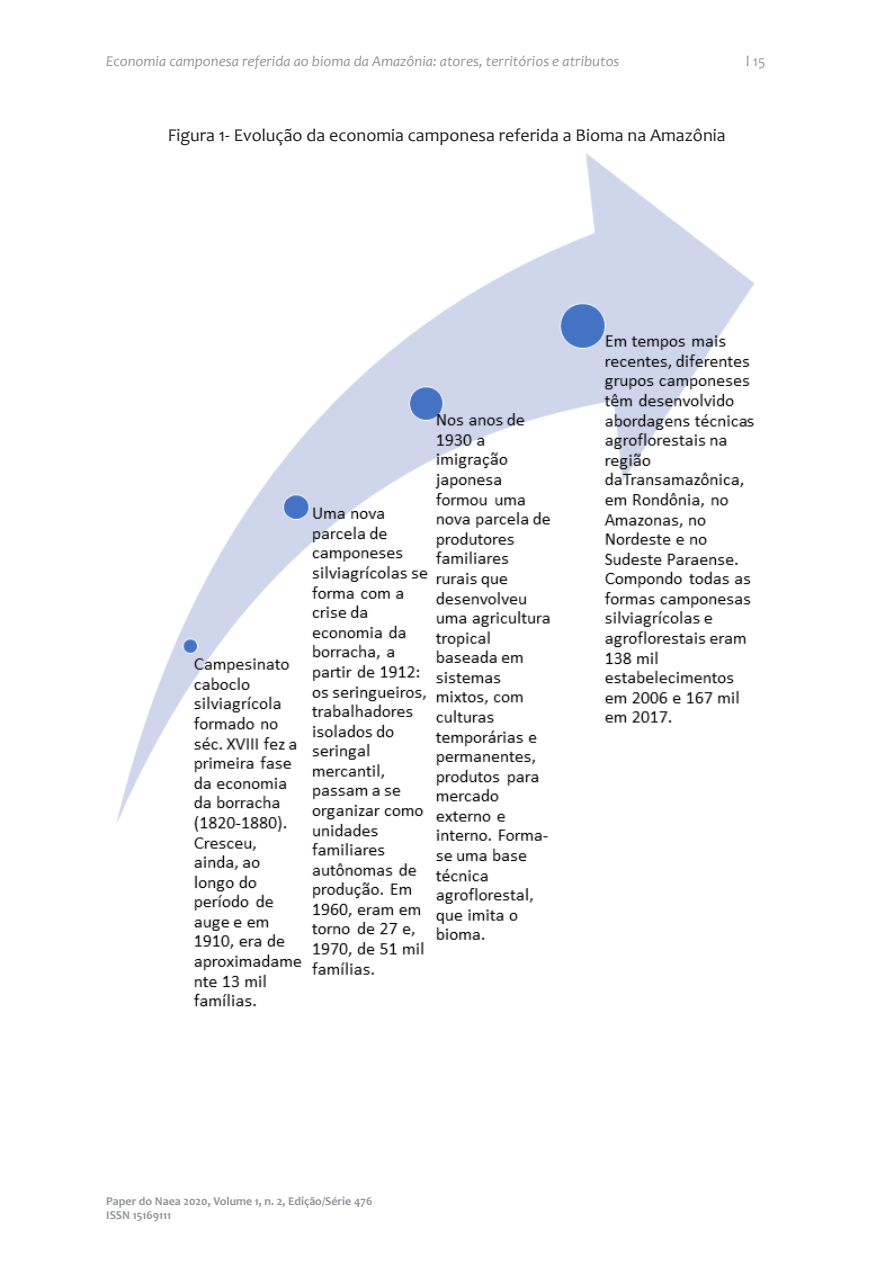
<style>
.page{position:relative;width:893px;height:1263px;background:#fff}
.page>*{position:absolute;margin:0;border:0;box-sizing:border-box;transform-origin:0 0}
.paragrafo{font:18px "Candara";color:#231f20}
.t1{font:italic 15px "Candara";color:#939598}
.t2{font:15px "Candara";color:#939598}
.t3{font:700 12px/14.4px "Candara";color:#939598}
</style>
<div class="page">
<img style="left:116px;top:153px;width:639px;height:854px">
<p class="t1" style="left:106px;top:52px;width:515px">Economia camponesa referida ao bioma da Amazônia: atores, territórios e atributos</p>
<p class="t2" style="left:746px;top:52px;width:21px">l 15</p>
<p class="paragrafo" style="left:168px;top:123px;width:559px">Figura 1- Evolução da economia camponesa referida a Bioma na Amazônia</p>
<p class="t3" style="left:106px;top:1193px;width:268px">Paper do Naea 2020, Volume 1, n. 2, Edição/Série 476<br>ISSN 15169111</p>
</div>
